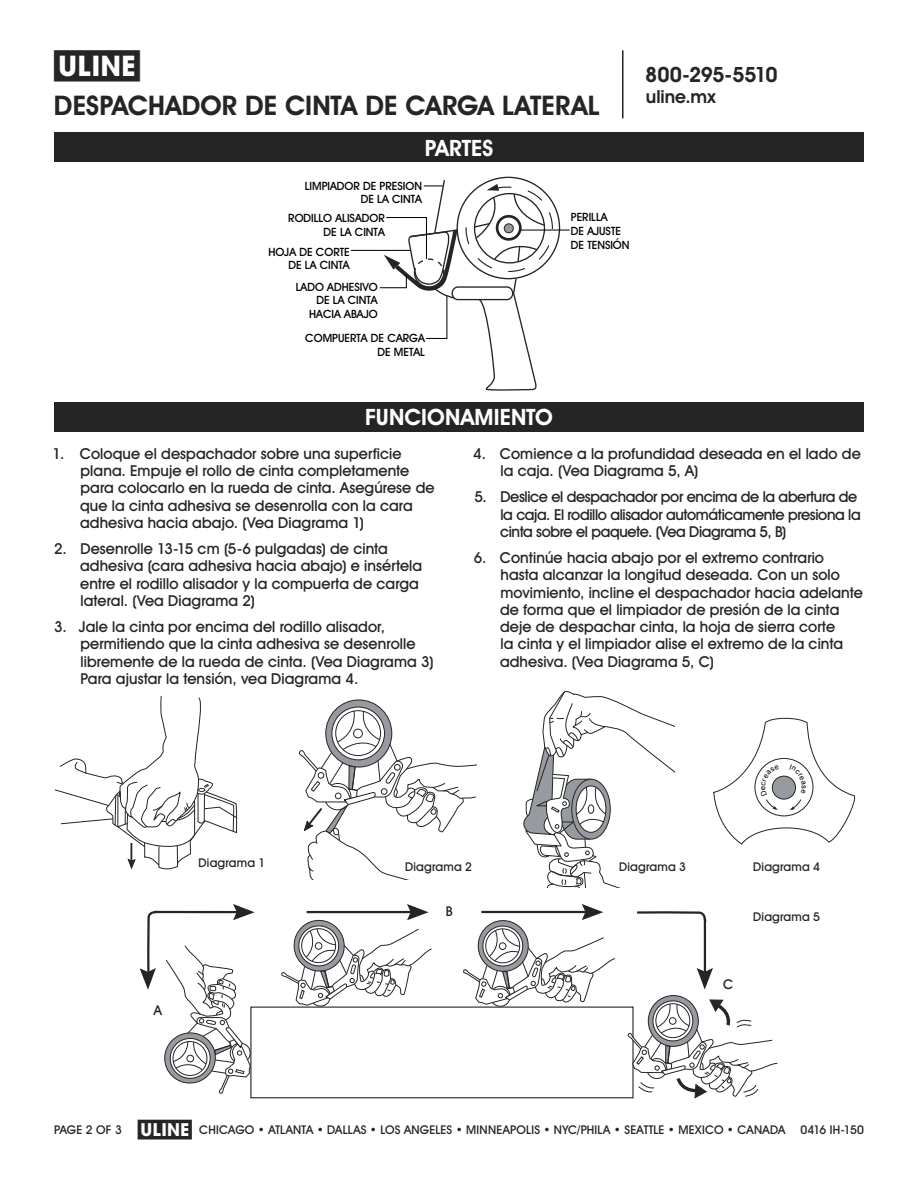
<style>
.page{position:relative;width:918px;height:1188px;background:#fff}
.page>*{position:absolute;margin:0;border:0;box-sizing:border-box;transform-origin:0 0}
.t1{font:700 28.5px "Uline Two Knine";color:#252525}
.t2{font:700 27px "Uline Two Knine";color:#252525}
.t3{font:700 22.5px "Uline Two Knine";letter-spacing:.005em;color:#fff}
.t4{font:700 21px "Uline Two Knine";letter-spacing:-.02em;color:#252525}
.t5{font:700 18px "Uline Two Knine";color:#252525}
.t6{font:15px/17.2px "Uline Two Knine";letter-spacing:.005em;color:#252525}
.t7{font:15px/17.2px "Uline Two Knine";letter-spacing:-.025em;color:#252525}
.t8{font:500 13.5px "Uline";color:#252527}
.t9{font:12px "Uline Two Knine";letter-spacing:.015em;color:#252525}
.t10{font:12px "Uline Two Knine";letter-spacing:-.03em;color:#252525}
.t11{font:11.4px/13.6px "Uline Two Knine";color:#010102;text-align:right}
.s1{font-size:18px}
</style>
<div class="page">
<hr style="left:622px;top:50px;width:2px;height:68px;background:#252525">
<div style="left:54px;top:402px;width:810px;height:30px;background:#252525"></div>
<div style="left:54px;top:132px;width:810px;height:30px;background:#252525"></div>
<div style="left:250px;top:1007px;width:384px;height:91px;border:1px solid #252527"></div>
<svg style="left:281px;top:904px;width:151px;height:104px"></svg>
<svg style="left:463px;top:904px;width:152px;height:104px"></svg>
<svg style="left:628px;top:999px;width:150px;height:100px"></svg>
<hr style="left:704px;top:918px;width:2px;height:54px;background:#252527">
<svg style="left:697px;top:968px;width:16px;height:22px"></svg>
<svg style="left:637px;top:911px;width:70px;height:13px"></svg>
<svg style="left:140px;top:904px;width:115px;height:190px"></svg>
<svg style="left:54px;top:696px;width:184px;height:174px"></svg>
<svg style="left:326px;top:700px;width:66px;height:67px"></svg>
<svg style="left:299px;top:711px;width:178px;height:169px"></svg>
<svg style="left:524px;top:691px;width:151px;height:197px"></svg>
<div style="left:452px;top:286px;width:61px;height:14px;border:1px solid #252527;border-radius:6px"></div>
<svg style="left:466px;top:184px;width:87px;height:207px"></svg>
<hr style="left:351px;top:250px;width:60px;height:1px;background:#010102">
<svg style="left:379px;top:180px;width:80px;height:159px"></svg>
<hr style="left:521px;top:230px;width:49px;height:1px;background:#010102">
<svg style="left:713px;top:717px;width:143px;height:128px"></svg>
<h1 class="t1" style="left:54px;top:49px;width:87px">π</h1>
<h2 class="t2" style="left:54px;top:89px;width:547px">DESPACHADOR DE CINTA DE CARGA LATERAL</h2>
<h3 class="t3" style="left:425px;top:134px;width:70px">PARTES</h3>
<p class="t11" style="left:305px;top:179px;width:119px">LIMPIADOR DE PRESION<br>DE LA CINTA</p>
<p class="t11" style="left:288px;top:211px;width:98px">RODILLO ALISADOR<br>DE LA CINTA</p>
<p class="t11" style="left:268px;top:245px;width:83px">HOJA DE CORTE<br>DE LA CINTA</p>
<p class="t11" style="left:296px;top:280px;width:83px">LADO ADHESIVO<br>DE LA CINTA<br>HACIA ABAJO</p>
<p class="t11" style="left:305px;top:331px;width:121px">COMPUERTA DE CARGA<br>DE METAL</p>
<p class="t11" style="left:571px;top:210px;width:60px;text-align:left">PERILLA<br>DE AJUSTE<br>DE TENSIÓN</p>
<h3 class="t4" style="left:645px;top:62px;width:134px">800-295-5510</h3>
<p class="t5" style="left:646px;top:86px;width:71px">uline.mx</p>
<h3 class="t3" style="left:365px;top:404px;width:189px">FUNCIONAMIENTO</h3>
<p class="t6" style="left:80px;top:445px;width:356px;text-indent:-27px">1. Coloque el despachador sobre una superficie plana. Empuje el rollo de cinta completamente para colocarlo en la rueda de cinta. Asegúrese de que la cinta adhesiva se desenrolla con la cara adhesiva hacia abajo. (Vea Diagrama 1)</p>
<p class="t6" style="left:80px;top:540px;width:344px;text-indent:-26px">2. Desenrolle 13-15 cm (5-6 pulgadas) de cinta adhesiva (cara adhesiva hacia abajo) e insértela entre el rodillo alisador y la compuerta de carga lateral. (Vea Diagrama 2)</p>
<p class="t6" style="left:80px;top:618px;width:355px;text-indent:-26px">3. Jale la cinta por encima del rodillo alisador, permitiendo que la cinta adhesiva se desenrolle libremente de la rueda de cinta. (Vea Diagrama 3)<br>Para ajustar la tensión, vea Diagrama 4.</p>
<p class="t6" style="left:500px;top:445px;width:362px;text-indent:-27px">4. Comience a la profundidad deseada en el lado de la caja. (Vea Diagrama 5, A)</p>
<p class="t7" style="left:500px;top:488px;width:362px;text-indent:-26px">5. Deslice el despachador por encima de la abertura de la caja. El rodillo alisador automáticamente presiona la cinta sobre el paquete. (Vea Diagrama 5, B)</p>
<p class="t6" style="left:500px;top:549px;width:364px;text-indent:-26px">6. Continúe hacia abajo por el extremo contrario hasta alcanzar la longitud deseada. Con un solo movimiento, incline el despachador hacia adelante de forma que el limpiador de presión de la cinta deje de despachar cinta, la hoja de sierra corte<br>la cinta y el limpiador alise el extremo de la cinta adhesiva. (Vea Diagrama 5, C)</p>
<p class="t9" style="left:199px;top:856px;width:68px">Diagrama 1</p>
<p class="t9" style="left:405px;top:860px;width:68px">Diagrama 2</p>
<p class="t9" style="left:619px;top:859px;width:68px">Diagrama 3</p>
<p class="t9" style="left:753px;top:859px;width:68px">Diagrama 4</p>
<p class="t8" style="left:154px;top:1002px;width:10px">A</p>
<p class="t8" style="left:446px;top:903px;width:8px">B</p>
<p class="t9" style="left:753px;top:910px;width:68px">Diagrama 5</p>
<p class="t8" style="left:723px;top:976px;width:12px">C</p>
<p class="t9" style="left:138px;top:1122px;width:649px"><span class="s1">π</span> CHICAGO • ATLANTA • DALLAS • LOS ANGELES • MINNEAPOLIS • NYC/PHILA • SEATTLE • MEXICO • CANADA</p>
<p class="t9" style="left:54px;top:1122px;width:69px">PAGE 2 OF 3</p>
<p class="t10" style="left:801px;top:1122px;width:65px">0416 IH-150</p>
</div>
